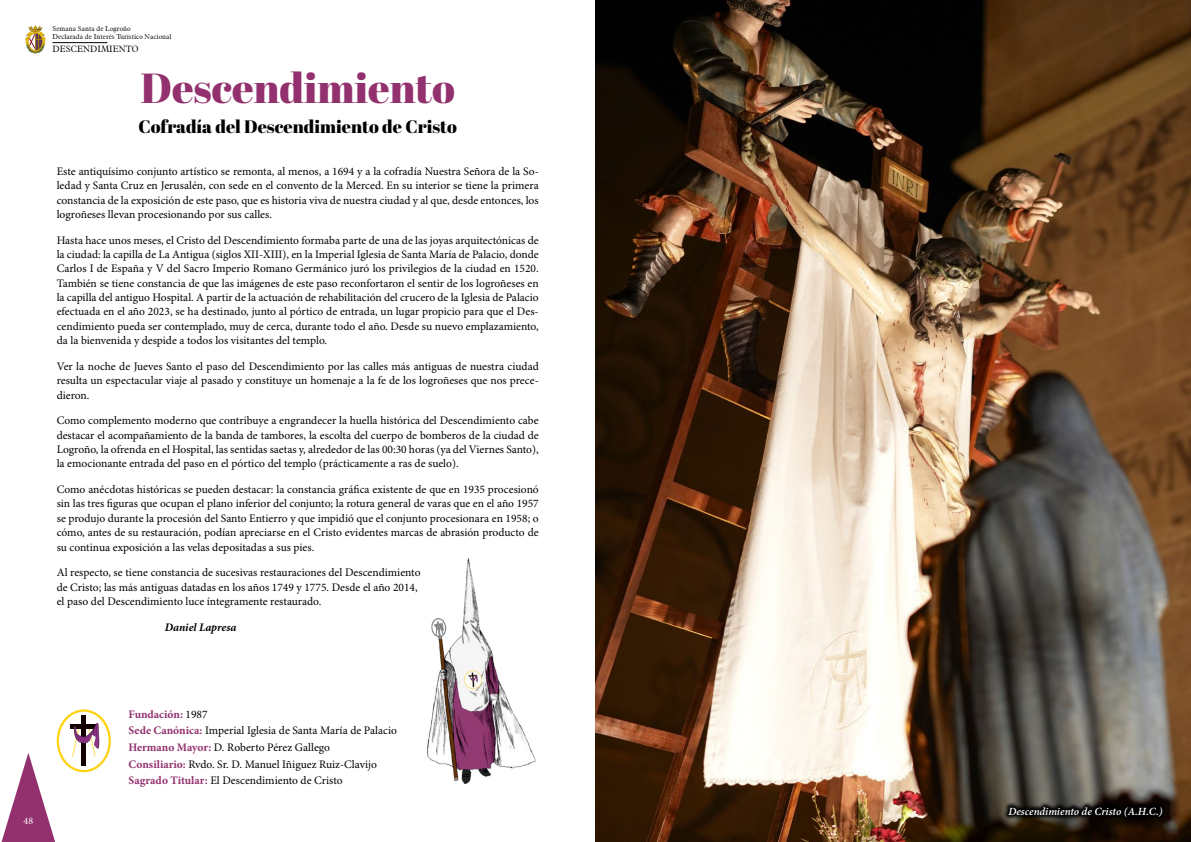
<style>
.page{position:relative;width:1191px;height:842px;background:#fff}
.page>*{position:absolute;margin:0;border:0;box-sizing:border-box;transform-origin:0 0}
.t1{font:42px "Abril Fatface";color:#92316e}
.t2{font:18px "Abril Fatface";color:#000}
.t3{font:11.5px/14.4px "Minion Pro";color:#000;text-align:justify}
.t4{font:italic 700 11.5px "Minion Pro";letter-spacing:-.005em;color:#000}
.t5{font:italic 600 11px "Minion Pro";letter-spacing:-.005em;color:#fff}
.t6{font:10px "Minion Pro";color:#fff}
.t7{font:300 9px "Aldine 721 BT";color:#000}
.t8{font:300 7px/8.4px "Aldine 721 BT";color:#000}
.s1{font-weight:700;color:#92316e}
</style>
<div class="page">
<svg style="left:25px;top:26px;width:21px;height:28px"></svg>
<hr style="left:52px;top:42px;width:55px;height:1px;background:#000">
<svg style="left:2px;top:709px;width:109px;height:133px"></svg>
<img style="left:427px;top:558px;width:109px;height:226px">
<img style="left:595px;top:0;width:596px;height:842px">
<svg style="left:1002px;top:801px;width:165px;height:21px;background:#191612"></svg>
<p class="t8" style="left:52px;top:24px;width:121px">Semana Santa de Logroño<br>Declarada de Interés Turístico Nacional</p>
<p class="t7" style="left:52px;top:43px;width:88px">DESCENDIMIENTO</p>
<h1 class="t1" style="left:140px;top:58px;width:316px">Descendimiento</h1>
<h2 class="t2" style="left:139px;top:114px;width:320px">Cofradía del Descendimiento de Cristo</h2>
<p class="t3" style="left:57px;top:164px;width:483px">Este antiquísimo conjunto artístico se remonta, al menos, a 1694 y a la cofradía Nuestra Señora de la So&shy;ledad y Santa Cruz en Jerusalén, con sede en el convento de la Merced. En su interior se tiene la primera constancia de la exposición de este paso, que es historia viva de nuestra ciudad y al que, desde entonces, los logroñeses llevan procesionando por sus calles.</p>
<p class="t3" style="left:57px;top:233px;width:483px">Hasta hace unos meses, el Cristo del Descendimiento formaba parte de una de las joyas arquitectónicas de la ciudad: la capilla de La Antigua (siglos XII-XIII), en la Imperial Iglesia de Santa María de Palacio, donde Carlos I de España y V del Sacro Imperio Romano Germánico juró los privilegios de la ciudad en 1520.<br>También se tiene constancia de que las imágenes de este paso reconfortaron el sentir de los logroñeses en la capilla del antiguo Hospital. A partir de la actuación de rehabilitación del crucero de la Iglesia de Palacio efectuada en el año 2023, se ha destinado, junto al pórtico de entrada, un lugar propicio para que el Des&shy;cendimiento pueda ser contemplado, muy de cerca, durante todo el año. Desde su nuevo emplazamiento, da la bienvenida y despide a todos los visitantes del templo.</p>
<p class="t3" style="left:57px;top:359px;width:483px">Ver la noche de Jueves Santo el paso del Descendimiento por las calles más antiguas de nuestra ciudad resulta un espectacular viaje al pasado y constituye un homenaje a la fe de los logroñeses que nos prece&shy;dieron.</p>
<p class="t3" style="left:57px;top:414px;width:483px">Como complemento moderno que contribuye a engrandecer la huella histórica del Descendimiento cabe destacar el acompañamiento de la banda de tambores, la escolta del cuerpo de bomberos de la ciudad de Logroño, la ofrenda en el Hospital, las sentidas saetas y, alrededor de las 00:30 horas (ya del Viernes Santo), la emocionante entrada del paso en el pórtico del templo (prácticamente a ras de suelo).</p>
<p class="t3" style="left:57px;top:483px;width:483px">Como anécdotas históricas se pueden destacar: la constancia gráfica existente de que en 1935 procesionó sin las tres figuras que ocupan el plano inferior del conjunto; la rotura general de varas que en el año 1957 se produjo durante la procesión del Santo Entierro y que impidió que el conjunto procesionara en 1958; o cómo, antes de su restauración, podían apreciarse en el Cristo evidentes marcas de abrasión producto de su continua exposición a las velas depositadas a sus pies.</p>
<p class="t3" style="left:57px;top:566px;width:365px;text-align:left">Al respecto, se tiene constancia de sucesivas restauraciones del Descendimiento de Cristo; las más antiguas datadas en los años 1749 y 1775. Desde el año 2014, el paso del Descendimiento luce íntegramente restaurado.</p>
<p class="t4" style="left:165px;top:619px;width:73px">Daniel Lapresa</p>
<p class="t6" style="left:24px;top:814px;width:11px">48</p>
<p class="t3" style="left:129px;top:706px;width:270px;line-height:16.6px;text-align:left"><span class="s1">Fundación:</span> 1987<br><span class="s1">Sede Canónica:</span> Imperial Iglesia de Santa María de Palacio <span class="s1">Hermano Mayor:</span> D. Roberto Pérez Gallego<br><span class="s1">Consiliario:</span> Rvdo. Sr. D. Manuel Iñiguez Ruiz-Clavijo <span class="s1">Sagrado Titular:</span> El Descendimiento de Cristo</p>
<p class="t5" style="left:1008px;top:803px;width:156px">Descendimiento de Cristo (A.H.C.)</p>
</div>
